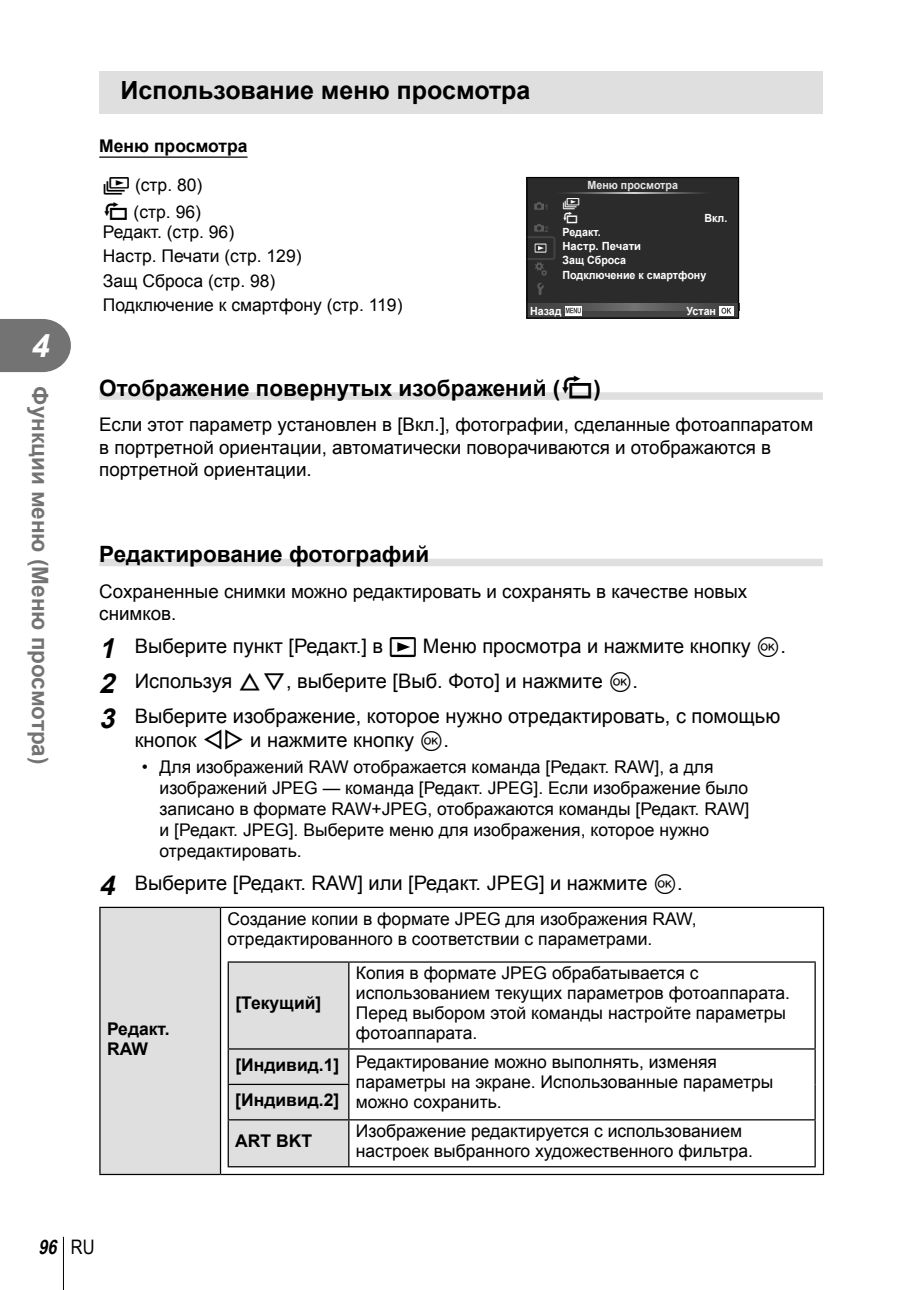
<style>
.page{position:relative;width:908px;height:1290px;background:#fff}
.page>*{position:absolute;margin:0;border:0;box-sizing:border-box;transform-origin:0 0}
.t1{font:italic 700 32.5px "Arial";color:#fff}
.t2{font:700 25px "Arial";color:#000}
.t3{font:700 22.5px "Arial";color:#000}
.t4{font:700 22.5px "Arial";color:#737373}
.t5{font:20px/35.2px "Arial";color:#000}
.t6{font:italic 700 20px "Arial Narrow";color:#000}
.t7{font:18.75px/22.5px "Arial";color:#000}
.t8{font:17.5px/20px "Arial";color:#000}
.t9{font:700 17.5px/20px "Arial";color:#000}
.t10{font:700 11.25px/14.2px "Arial";color:#fff;scale:.95 1}
.t11{font:700 11.25px "Arial";color:#e6e6e6;scale:.95 1}
.t12{font:700 11.25px "Arial";color:#fff}
.t13{font:11.25px "Olympus 2";color:#fff}
.t14{font:11.25px "Olympus 26";color:#fff;scale:.95 1}
.t15{font:700 8px "Arial";color:#4d4d4d;scale:.95 1}
.s1{font-family:"Olympus 2"}
.s2{font-family:"Olympus 26"}
.s3{font-family:"Olympus 26";font-weight:400}
.s4{font-weight:700;font-style:italic;font-size:27.5px}
.s5{font-family:"Olympus 1"}
.s6{font-family:"Olympus 7"}
.s7{font-family:"olympus 15"}
.s8{font-weight:700}
.s9{font-weight:400;font-style:normal}
</style>
<div class="page">
<hr style="left:63px;top:1237px;width:1px;height:53px;background:#000">
<svg style="left:0;top:319px;width:71px;height:53px;background:#7f7f7f"></svg>
<hr style="left:99px;top:156px;width:148px;height:2px;background:#000">
<div style="left:99px;top:392px;width:723px;height:8px;background:#dfdfdf"></div>
<div style="left:99px;top:559px;width:723px;height:7px;background:#dfdfdf"></div>
<div style="left:99px;top:71px;width:723px;height:42px;background:#dfdfdf"></div>
<svg style="left:526px;top:177px;width:212px;height:142px;background:#303030"></svg>
<div style="left:100px;top:907px;width:120px;height:267px;background:#dfdfdf"></div>
<hr style="left:220px;top:907px;width:603px;height:1px;background:#000">
<hr style="left:822px;top:908px;width:1px;height:266px;background:#000">
<hr style="left:220px;top:1174px;width:603px;height:1px;background:#000">
<hr style="left:99px;top:907px;width:121px;height:1px;background:#000">
<hr style="left:99px;top:908px;width:1px;height:266px;background:#000">
<hr style="left:220px;top:908px;width:1px;height:266px;background:#000">
<hr style="left:99px;top:1174px;width:121px;height:1px;background:#000">
<div style="left:229px;top:962px;width:119px;height:204px;background:#dfdfdf"></div>
<hr style="left:348px;top:961px;width:467px;height:1px;background:#000">
<hr style="left:814px;top:962px;width:1px;height:86px;background:#000">
<hr style="left:814px;top:1049px;width:1px;height:35px;background:#000">
<hr style="left:814px;top:1084px;width:1px;height:35px;background:#000">
<hr style="left:814px;top:1120px;width:1px;height:46px;background:#000">
<hr style="left:348px;top:1048px;width:467px;height:1px;background:#000">
<hr style="left:348px;top:1119px;width:467px;height:1px;background:#000">
<hr style="left:227px;top:961px;width:121px;height:1px;background:#000">
<hr style="left:227px;top:962px;width:2px;height:86px;background:#000">
<hr style="left:348px;top:962px;width:1px;height:86px;background:#000">
<hr style="left:227px;top:1048px;width:121px;height:1px;background:#000">
<hr style="left:227px;top:1049px;width:2px;height:35px;background:#000">
<hr style="left:348px;top:1049px;width:1px;height:35px;background:#000">
<hr style="left:227px;top:1084px;width:122px;height:1px;background:#000">
<hr style="left:227px;top:1085px;width:2px;height:34px;background:#000">
<hr style="left:348px;top:1085px;width:1px;height:34px;background:#000">
<hr style="left:227px;top:1119px;width:121px;height:1px;background:#000">
<hr style="left:227px;top:1120px;width:2px;height:46px;background:#000">
<hr style="left:348px;top:1120px;width:1px;height:46px;background:#000">
<hr style="left:227px;top:1166px;width:588px;height:1px;background:#000">
<h1 class="t1" style="left:32px;top:328px;width:20px">4</h1>
<p class="t4" style="left:53px;top:386px;width:379px;rotate:90deg">Функции меню (Меню просмотра)</p>
<h2 class="t2" style="left:120px;top:76px;width:411px">Использование меню просмотра</h2>
<p class="t9" style="left:99px;top:136px;width:150px">Меню просмотра</p>
<p class="t8" style="left:103px;top:175px;width:101px"><span class="s1">m</span> (стр. 80)</p>
<p class="t11" style="left:587px;top:178px;width:97px">Меню просмотра</p>
<p class="t10" style="left:562px;top:225px;width:42px">Редакт.</p>
<p class="t10" style="left:562px;top:253px;width:153px">Защ Сброса<br>Подключение к смартфону</p>
<p class="t13" style="left:562px;top:197px;width:19px">m</p>
<p class="t14" style="left:562px;top:211px;width:18px">R</p>
<p class="t12" style="left:562px;top:240px;width:80px">Настр. Печати</p>
<p class="t8" style="left:103px;top:201px;width:100px"><span class="s2">R</span> (стр. 96)</p>
<p class="t15" style="left:544px;top:203px;width:6px">1</p>
<p class="t10" style="left:704px;top:211px;width:26px">Вкл.</p>
<p class="t8" style="left:103px;top:219px;width:301px;line-height:24.5px">Редакт. (стр. 96)<br>Настр. Печати (стр. 129)<br>Защ Сброса (стр. 98)<br>Подключение к смартфону (стр. 119)</p>
<p class="t15" style="left:544px;top:225px;width:6px">2</p>
<p class="t10" style="left:529px;top:304px;width:35px">Назад</p>
<p class="t10" style="left:686px;top:304px;width:33px">Устан</p>
<p class="t3" style="left:99px;top:375px;width:503px">Отображение повернутых изображений (<span class="s3">R</span>)</p>
<p class="t7" style="left:99px;top:413px;width:715px">Если этот параметр установлен в [Вкл.], фотографии, сделанные фотоаппаратом в портретной ориентации, автоматически поворачиваются и отображаются в портретной ориентации.</p>
<p class="t3" style="left:99px;top:542px;width:331px">Редактирование фотографий</p>
<p class="t7" style="left:99px;top:580px;width:649px">Сохраненные снимки можно редактировать и сохранять в качестве новых снимков.</p>
<p class="t5" style="left:99px;top:628px;width:687px"><span class="s4">1</span> Выберите пункт [Редакт.] в <span class="s5">q</span> Меню просмотра и нажмите кнопку <span class="s6">Q</span>.<br><span class="s4">2</span> Используя <span class="s7">FG</span>, выберите [Выб. Фото] и нажмите <span class="s6">Q</span>.<br><span class="s4">3</span> Выберите изображение, которое нужно отредактировать, с помощью</p>
<p class="t5" style="left:135px;top:723px;width:316px">кнопок <span class="s7">HI</span> и нажмите кнопку <span class="s6">Q</span>.</p>
<p class="t8" style="left:159px;top:756px;width:591px;line-height:21px;text-indent:-18px">• Для изображений RAW отображается команда [Редакт. RAW], а для изображений JPEG — команда [Редакт. JPEG]. Если изображение было записано в формате RAW+JPEG, отображаются команды [Редакт. RAW] и [Редакт. JPEG]. Выберите меню для изображения, которое нужно отредактировать.</p>
<p class="t5" style="left:99px;top:865px;width:584px"><span class="s4">4</span> Выберите [Редакт. RAW] или [Редакт. JPEG] и нажмите <span class="s6">Q</span>.</p>
<p class="t9" style="left:107px;top:1019px;width:64px">Редакт.<br>RAW</p>
<p class="t8" style="left:227px;top:909px;width:470px">Создание копии в формате JPEG для изображения RAW, отредактированного в соответствии с параметрами.</p>
<p class="t8" style="left:356px;top:963px;width:435px">Копия в формате JPEG обрабатывается с использованием текущих параметров фотоаппарата.<br>Перед выбором этой команды настройте параметры фотоаппарата.</p>
<p class="t8" style="left:235px;top:1052px;width:483px"><span class="s8">[Индивид.1]</span> Редактирование можно выполнять, изменяя</p>
<p class="t8" style="left:356px;top:1072px;width:419px">параметры на экране. Использованные параметры</p>
<p class="t8" style="left:235px;top:1092px;width:268px"><span class="s8">[Индивид.2]</span> можно сохранить.</p>
<p class="t9" style="left:235px;top:1131px;width:78px">ART BKT</p>
<p class="t8" style="left:356px;top:1121px;width:398px">Изображение редактируется с использованием настроек выбранного художественного фильтра.</p>
<p class="t9" style="left:235px;top:993px;width:87px">[Текущий]</p>
<p class="t6" style="left:38px;top:1235px;width:58px">96 <span class="s9">RU</span></p>
</div>
